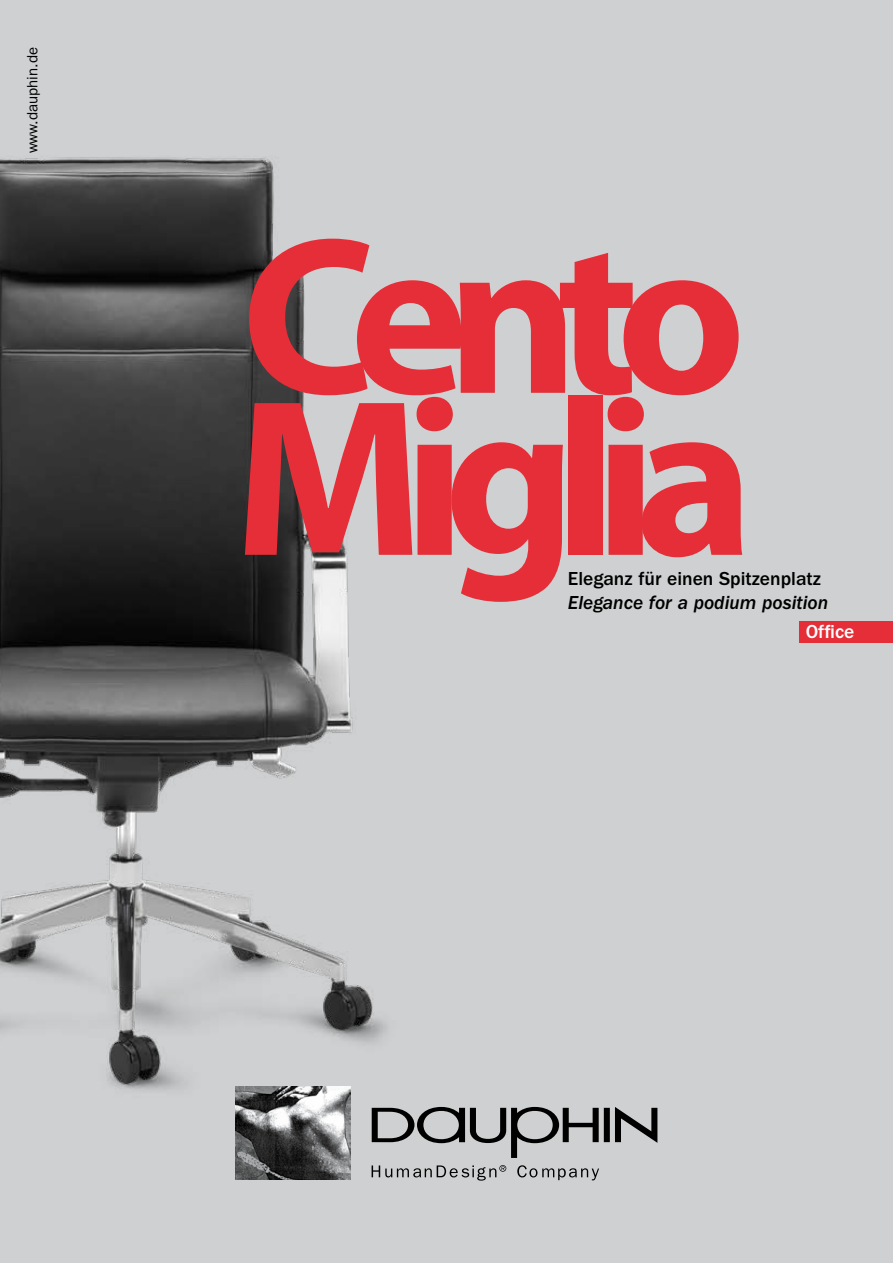
<style>
.page{position:relative;width:893px;height:1263px;background:#ced0d1}
.page>*{position:absolute;margin:0;border:0;box-sizing:border-box;transform-origin:0 0}
.t1{font:700 225px/162px "Myriad Pro";letter-spacing:-.095em;color:#e52e37}
.t2{font:500 19.5px "Franklin Gothic LT";color:#000}
.t3{font:italic 500 19.5px "Franklin Gothic LT";color:#000}
.t4{font:500 19.5px "Franklin Gothic LT";color:#fff}
.t5{font:15px "Franklin Gothic LT";color:#000}
</style>
<div class="page">
<div style="left:799px;top:621px;width:94px;height:21px;background:#e52e37"></div>
<img style="left:236px;top:1136px;width:114px;height:44px">
<svg style="left:372px;top:1107px;width:285px;height:51px"></svg>
<svg style="left:372px;top:1165px;width:134px;height:15px"></svg>
<svg style="left:517px;top:1165px;width:82px;height:15px"></svg>
<img style="left:0;top:157px;width:465px;height:979px">
<p class="t5" style="left:24px;top:153px;width:108px;rotate:-90deg">www.dauphin.de</p>
<h1 class="t1" style="left:233px;top:229px;width:522px">Cento<br>Miglia</h1>
<p class="t2" style="left:568px;top:567px;width:255px">Eleganz für einen Spitzenplatz</p>
<p class="t3" style="left:568px;top:591px;width:262px">Elegance for a podium position</p>
<p class="t4" style="left:806px;top:620px;width:50px">Office</p>
</div>
